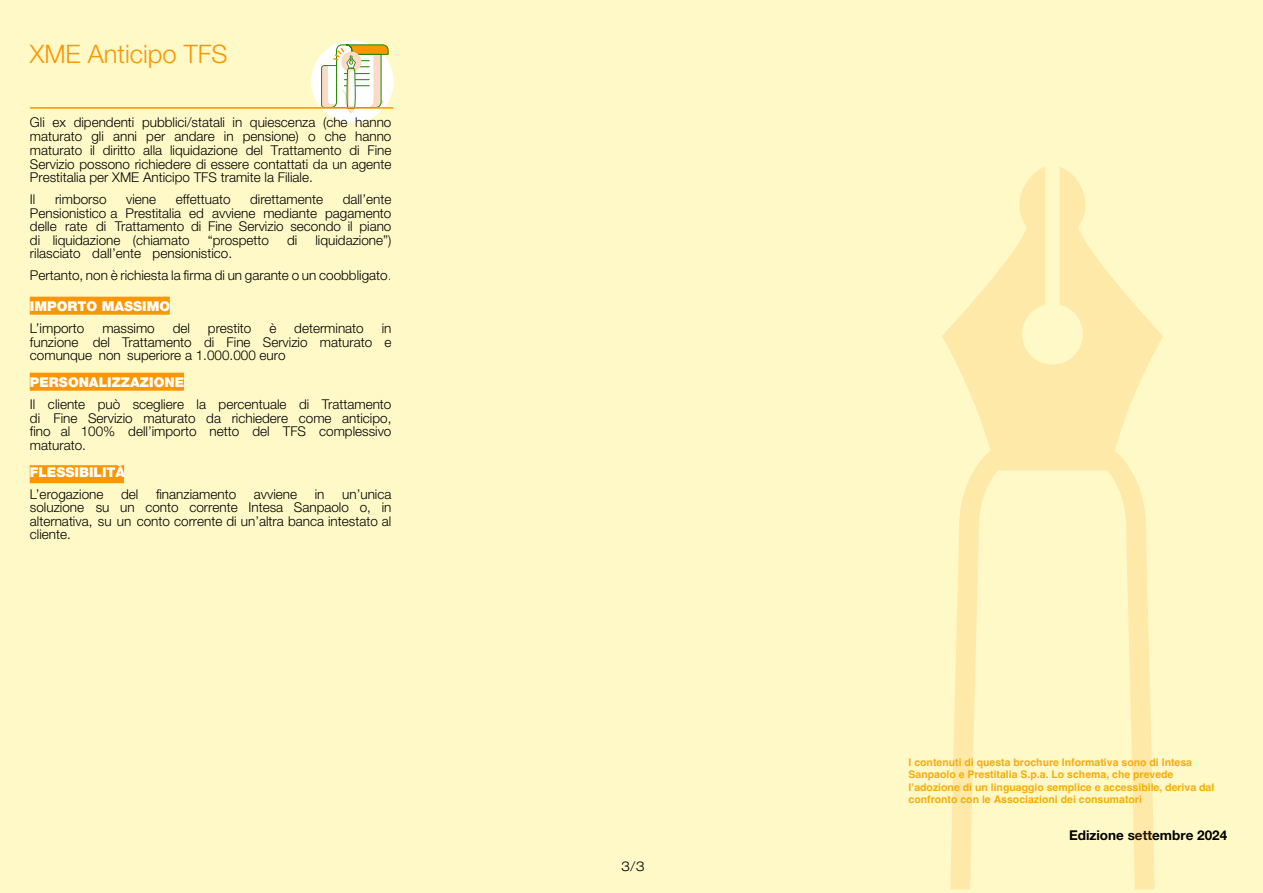
<style>
.page{position:relative;width:1263px;height:893px;background:#fff9c7}
.page>*{position:absolute;margin:0;border:0;box-sizing:border-box;transform-origin:0 0}
.t1{font:300 25.5px "Helvetica Neue LT Std";color:#fa9600}
.t2{font:300 13.5px/13.5px "Helvetica Neue LT Std";color:#000;text-align:justify}
.t3{font:900 13.5px "Helvetica Neue LT Std";color:#fff}
.t4{font:700 13.5px "Helvetica Neue LT Std";color:#000}
.t5{font:300 expanded 13.5px "Helvetica Neue LT Std";color:#000}
.t6{font:700 10.5px/12.6px "Helvetica";color:#f8ad09}
.s1{font-weight:100}
</style>
<div class="page">
<div style="left:30px;top:297px;width:140px;height:18px;background:#fa9600"></div>
<div style="left:30px;top:373px;width:154px;height:18px;background:#fa9600"></div>
<div style="left:30px;top:465px;width:94px;height:18px;background:#fa9600"></div>
<div style="left:311px;top:40px;width:83px;height:83px;background:#fff;border-radius:50%"></div>
<svg style="left:321px;top:44px;width:68px;height:79px"></svg>
<hr style="left:31px;top:107px;width:362px;height:2px;background:#fa9600">
<svg style="left:942px;top:167px;width:221px;height:722px"></svg>
<p class="t1" style="left:30px;top:38px;width:199px">XME Anticipo TFS</p>
<p class="t2" style="left:30px;top:115px;width:363px">Gli ex dipendenti pubblici/statali in quiescenza (che hanno maturato gli anni per andare in pensione) o che hanno maturato il diritto alla liquidazione del Trattamento di Fine Servizio possono richiedere di essere contattati da un agente Prestitalia per XME Anticipo TFS tramite la Filiale.</p>
<p class="t2" style="left:30px;top:193px;width:7px">Il</p>
<p class="t2" style="left:55px;top:193px;width:53px">rimborso</p>
<p class="t2" style="left:126px;top:193px;width:32px">viene</p>
<p class="t2" style="left:176px;top:193px;width:56px">effettuato</p>
<p class="t2" style="left:250px;top:193px;width:75px">direttamente</p>
<p class="t2" style="left:30px;top:193px;width:363px;text-indent:313px">dall’ente Pensionistico a Prestitalia ed avviene mediante pagamento delle rate di Trattamento di Fine Servizio secondo il piano di liquidazione (chiamato</p>
<p class="t2" style="left:208px;top:233px;width:63px">“prospetto</p>
<p class="t2" style="left:287px;top:233px;width:12px">di</p>
<p class="t2" style="left:315px;top:233px;width:78px">liquidazione”)</p>
<p class="t2" style="left:30px;top:242px;width:363px;line-height:22px">rilasciato dall’ente pensionistico.<br>Pertanto, non è richiesta la firma di un garante o un coobbligato<span class="s1">.</span></p>
<p class="t3" style="left:30px;top:299px;width:142px">IMPORTO MASSIMO</p>
<p class="t2" style="left:30px;top:322px;width:56px">L’importo</p>
<p class="t2" style="left:102px;top:322px;width:54px">massimo</p>
<p class="t2" style="left:173px;top:322px;width:19px">del</p>
<p class="t2" style="left:208px;top:322px;width:45px">prestito</p>
<p class="t2" style="left:269px;top:322px;width:9px">è</p>
<p class="t2" style="left:294px;top:322px;width:71px">determinato</p>
<p class="t2" style="left:30px;top:322px;width:363px;text-indent:352px">in funzione del Trattamento di Fine Servizio maturato e comunque non superiore a 1.000.000 euro</p>
<p class="t3" style="left:30px;top:375px;width:156px">PERSONALIZZAZIONE</p>
<p class="t2" style="left:30px;top:398px;width:363px">Il cliente può scegliere la percentuale di Trattamento di Fine Servizio maturato da richiedere come anticipo, fino al 100% dell’importo netto del TFS complessivo maturato.</p>
<p class="t3" style="left:30px;top:464px;width:97px">FLESSIBILITÀ</p>
<p class="t2" style="left:30px;top:487px;width:75px">L’erogazione</p>
<p class="t2" style="left:121px;top:487px;width:19px">del</p>
<p class="t2" style="left:156px;top:487px;width:82px">finanziamento</p>
<p class="t2" style="left:254px;top:487px;width:45px">avviene</p>
<p class="t2" style="left:315px;top:487px;width:11px">in</p>
<p class="t2" style="left:30px;top:487px;width:363px;text-indent:312px">un’unica soluzione su un conto corrente Intesa Sanpaolo o, in alternativa, su un conto corrente di un’altra banca intestato al cliente.</p>
<p class="t5" style="left:621px;top:859px;width:25px">3/3</p>
<p class="t6" style="left:908px;top:757px;width:307px">I contenuti di questa brochure Informativa sono di Intesa Sanpaolo e Prestitalia S.p.a. Lo schema, che prevede l’adozione di un linguaggio semplice e accessibile, deriva dal confronto con le Associazioni dei consumatori</p>
<p class="t4" style="left:1069px;top:827px;width:160px">Edizione settembre 2024</p>
</div>
